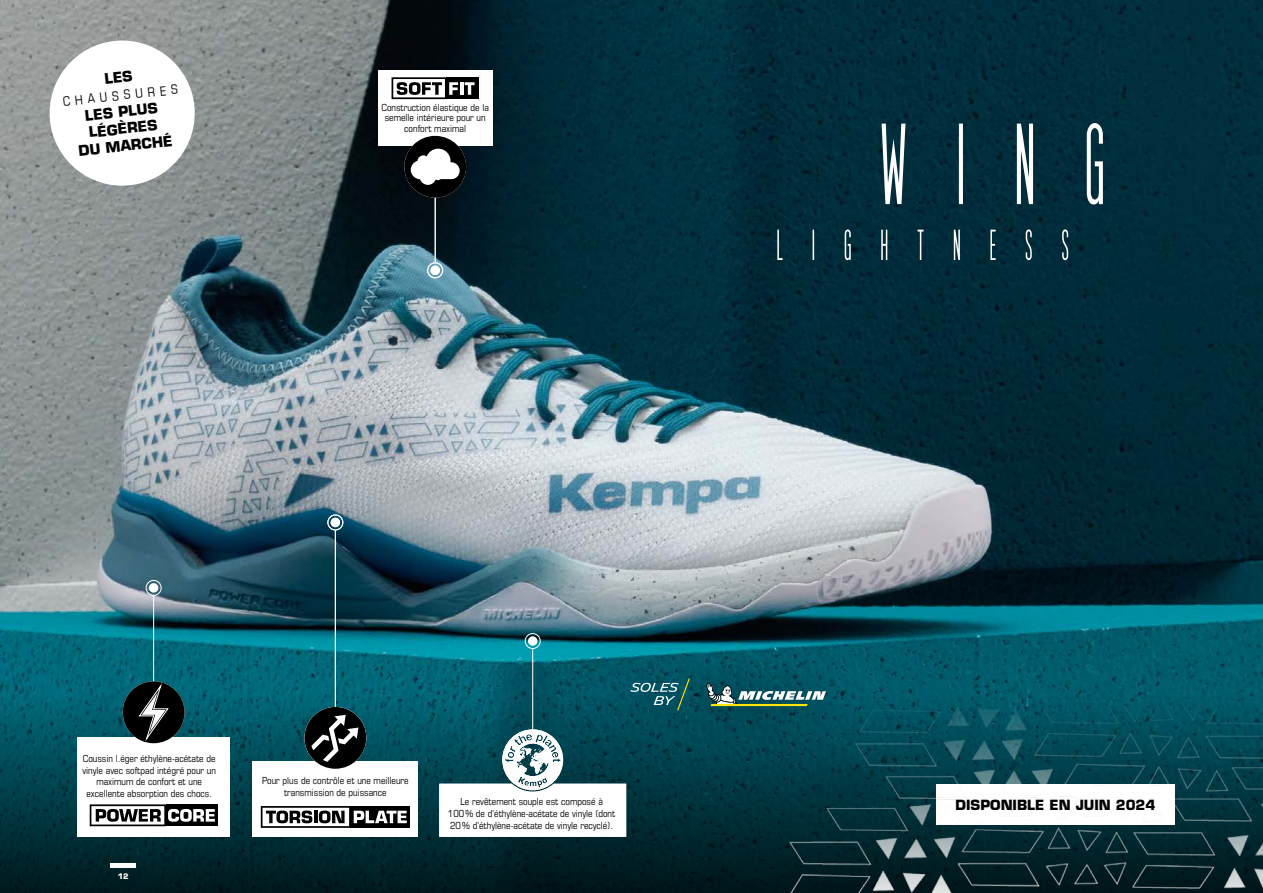
<style>
.page{position:relative;width:1263px;height:893px;background:#fff}
.page>*{position:absolute;margin:0;border:0;box-sizing:border-box;transform-origin:0 0}
.t1{font:700 14.25px/17.1px "Eurostile LT Std";color:#000;text-align:center}
.t2{font:700 13.65px "Kempastile";color:#000}
.t3{font:condensed 12.9px "Eurostile LT Std";color:#000}
.t4{font:condensed 9.75px/11.7px "Eurostile LT Std";color:#000;text-align:center}
.t5{font:700 7.5px "Kempastile";color:#fff}
</style>
<div class="page">
<img style="left:0;top:0;width:1263px;height:696px">
<svg style="left:0;top:696px;width:788px;height:197px;background:#01353f"></svg>
<div style="left:50px;top:41px;width:145px;height:145px;background:#fff;border-radius:50%"></div>
<div style="left:146px;top:580px;width:16px;height:16px;border:1px solid #fff;border-radius:50%"></div>
<div style="left:149px;top:583px;width:9px;height:10px;background:#fff;border-radius:50%"></div>
<hr style="left:153px;top:596px;width:1px;height:87px;background:#fff">
<div style="left:427px;top:262px;width:16px;height:16px;border:1px solid #fff;border-radius:50%"></div>
<div style="left:430px;top:266px;width:10px;height:9px;background:#fff;border-radius:50%"></div>
<hr style="left:435px;top:149px;width:1px;height:113px;background:#fff">
<div style="left:327px;top:514px;width:16px;height:16px;border:1px solid #fff;border-radius:50%"></div>
<div style="left:331px;top:518px;width:9px;height:9px;background:#fff;border-radius:50%"></div>
<hr style="left:335px;top:530px;width:1px;height:177px;background:#fff">
<div style="left:525px;top:633px;width:16px;height:16px;border:1px solid #fff;border-radius:50%"></div>
<div style="left:528px;top:636px;width:9px;height:10px;background:#fff;border-radius:50%"></div>
<hr style="left:532px;top:649px;width:1px;height:93px;background:#fff">
<div style="left:252px;top:761px;width:166px;height:76px;background:#fff"></div>
<svg style="left:439px;top:729px;width:187px;height:108px"></svg>
<div style="left:378px;top:70px;width:114px;height:76px;background:#fff"></div>
<div style="left:351px;top:806px;width:59px;height:22px;background:#000"></div>
<svg style="left:261px;top:806px;width:146px;height:22px"></svg>
<div style="left:304px;top:707px;width:62px;height:62px;background:#000;border-radius:50%"></div>
<svg style="left:311px;top:715px;width:47px;height:47px"></svg>
<div style="left:404px;top:136px;width:62px;height:62px;background:#000;border-radius:50%"></div>
<svg style="left:411px;top:149px;width:49px;height:36px"></svg>
<div style="left:447px;top:77px;width:32px;height:22px;background:#000"></div>
<svg style="left:392px;top:77px;width:83px;height:22px"></svg>
<div style="left:77px;top:738px;width:153px;height:99px;background:#fff"></div>
<svg style="left:90px;top:804px;width:128px;height:22px"></svg>
<div style="left:123px;top:681px;width:62px;height:62px;background:#000;border-radius:50%"></div>
<svg style="left:138px;top:685px;width:31px;height:58px"></svg>
<svg style="left:777px;top:229px;width:291px;height:31px;background:#143a49"></svg>
<svg style="left:881px;top:123px;width:222px;height:81px;background:#274c59"></svg>
<div style="left:598px;top:645px;width:262px;height:101px;background:#000;opacity:.8"></div>
<svg style="left:630px;top:678px;width:61px;height:32px;background:#21666f"></svg>
<svg style="left:706px;top:683px;width:120px;height:23px;background:#4e7e77"></svg>
<img style="left:788px;top:693px;width:475px;height:200px">
<hr style="left:111px;top:863px;width:25px;height:4px;background:#fff">
<h3 class="t3" style="left:62px;top:94px;width:117px;rotate:-6deg">CHAUSSURES</h3>
<h1 class="t1" style="left:74px;top:108px;width:96px;rotate:-6deg">LES PLUS<br>LÉGÈRES<br>DU MARCHÉ</h1>
<p class="t4" style="left:381px;top:102px;width:109px;line-height:10.5px">Construction élastique de la semelle intérieure pour un confort maximal</p>
<p class="t4" style="left:83px;top:752px;width:135px">Coussin l.éger éthylène-acétate de vinyle avec softpad intégré pour un maximum de confort et une excellente absorption des chocs.</p>
<p class="t5" style="left:118px;top:871px;width:12px">12</p>
<p class="t4" style="left:262px;top:774px;width:148px">Pour plus de contrôle et une meilleure transmission de puissance</p>
<p class="t4" style="left:448px;top:796px;width:169px">Le revêtement souple est composé à<br>100% de d'éthylène-acétate de vinyle (dont<br>20% d'éthylène-acétate de vinyle recyclé).</p>
<h2 class="t2" style="left:955px;top:797px;width:201px">DISPONIBLE EN JUIN 2024</h2>
</div>
